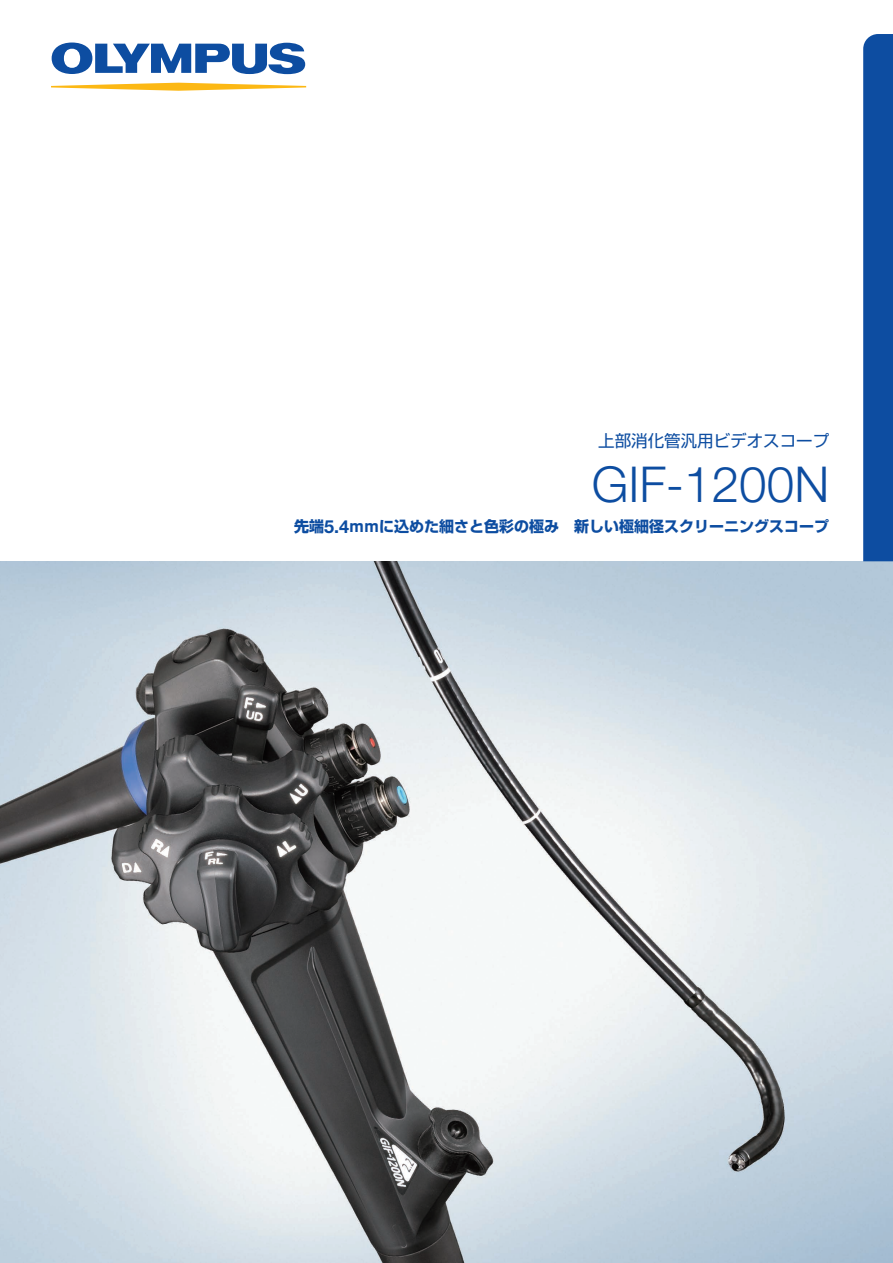
<style>
.page{position:relative;width:893px;height:1263px;background:#fff}
.page>*{position:absolute;margin:0;border:0;box-sizing:border-box;transform-origin:0 0}
.t1{font:300 49.5px "Helvetica Neue LT Pro";color:#0d4da1}
.t2{font:16.5px "Shin Go Pro";color:#0d4da1}
.t3{font:700 15px "Shin Go Pro";color:#0d4da1}
.s1{font-family:"Helvetica Neue LT Std";font-size:18px}
</style>
<div class="page">
<img style="left:0;top:561px;width:893px;height:702px">
<svg style="left:52px;top:43px;width:253px;height:31px"></svg>
<svg style="left:51px;top:83px;width:255px;height:8px"></svg>
<svg style="left:863px;top:34px;width:30px;height:527px;background:#1351a3"></svg>
<p class="t2" style="left:598px;top:427px;width:232px">上部消化管汎用ビデオスコープ</p>
<h1 class="t1" style="left:592px;top:454px;width:239px">GIF-1200N</h1>
<p class="t3" style="left:294px;top:514px;width:537px">先端<span class="s1">5.4</span>ｍｍに込めた細さと色彩の極み　新しい極細径スクリーニングスコープ</p>
</div>
